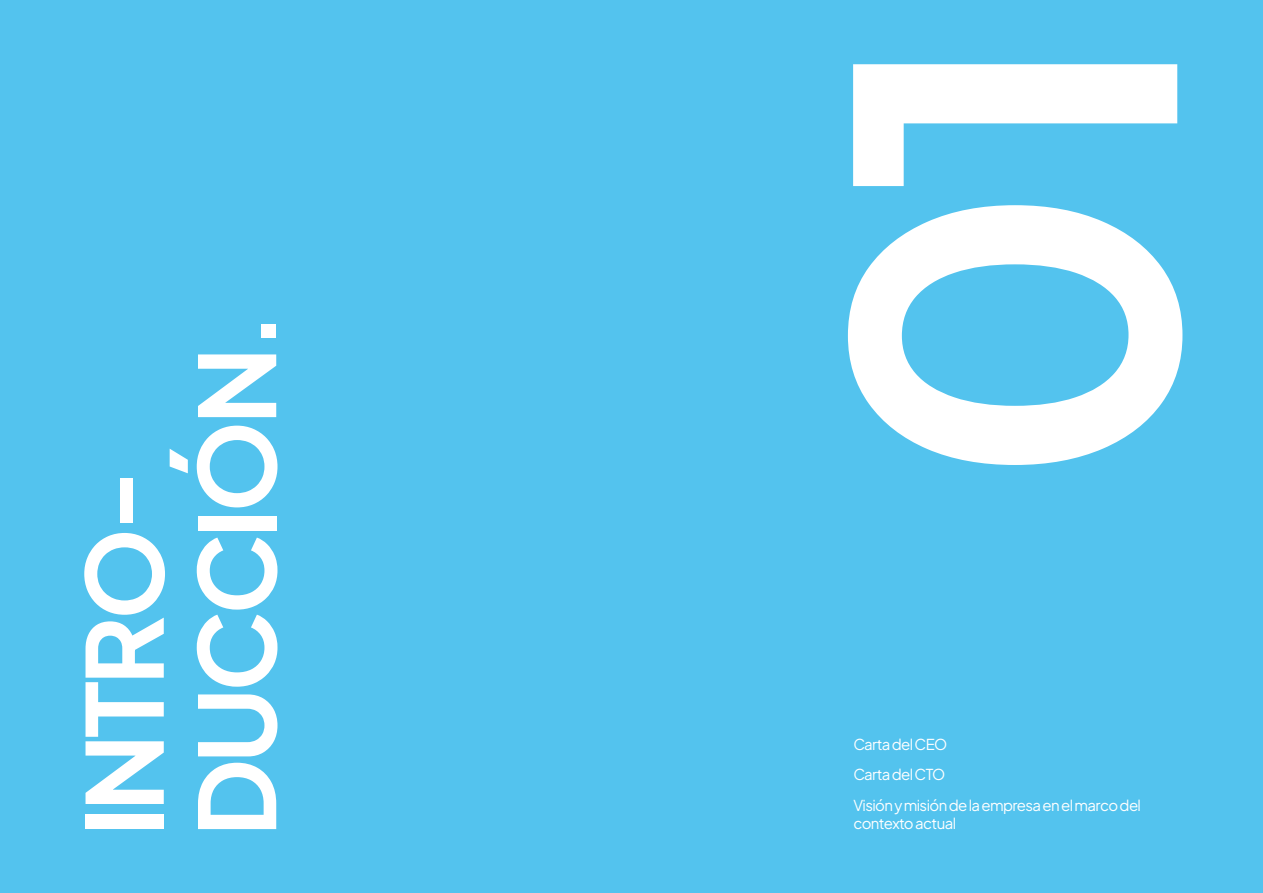
<style>
.page{position:relative;width:1263px;height:893px;background:#53c3ee}
.page>*{position:absolute;margin:0;border:0;box-sizing:border-box;transform-origin:0 0}
.t1{font:700 435px "Plus Jakarta Sans";color:#fff}
.t2{font:700 105px/112.5px "Plus Jakarta Sans";letter-spacing:-.04em;color:#fff}
.t3{font:15px/30.8px "Plus Jakarta Sans";letter-spacing:-.04em;color:#fff}
</style>
<div class="page">
<h2 class="t2" style="left:58px;top:837px;width:527px;rotate:-90deg">INTRO-<br>DUCCIÓN.</h2>
<h1 class="t1" style="left:660px;top:489px;width:467px;rotate:-90deg">01</h1>
<p class="t3" style="left:853px;top:727px;width:289px">Carta del CEO<br>Carta del CTO<br>Visión y misión de la empresa en el marco del</p>
<p class="t3" style="left:853px;top:807px;width:104px">contexto actual</p>
</div>
